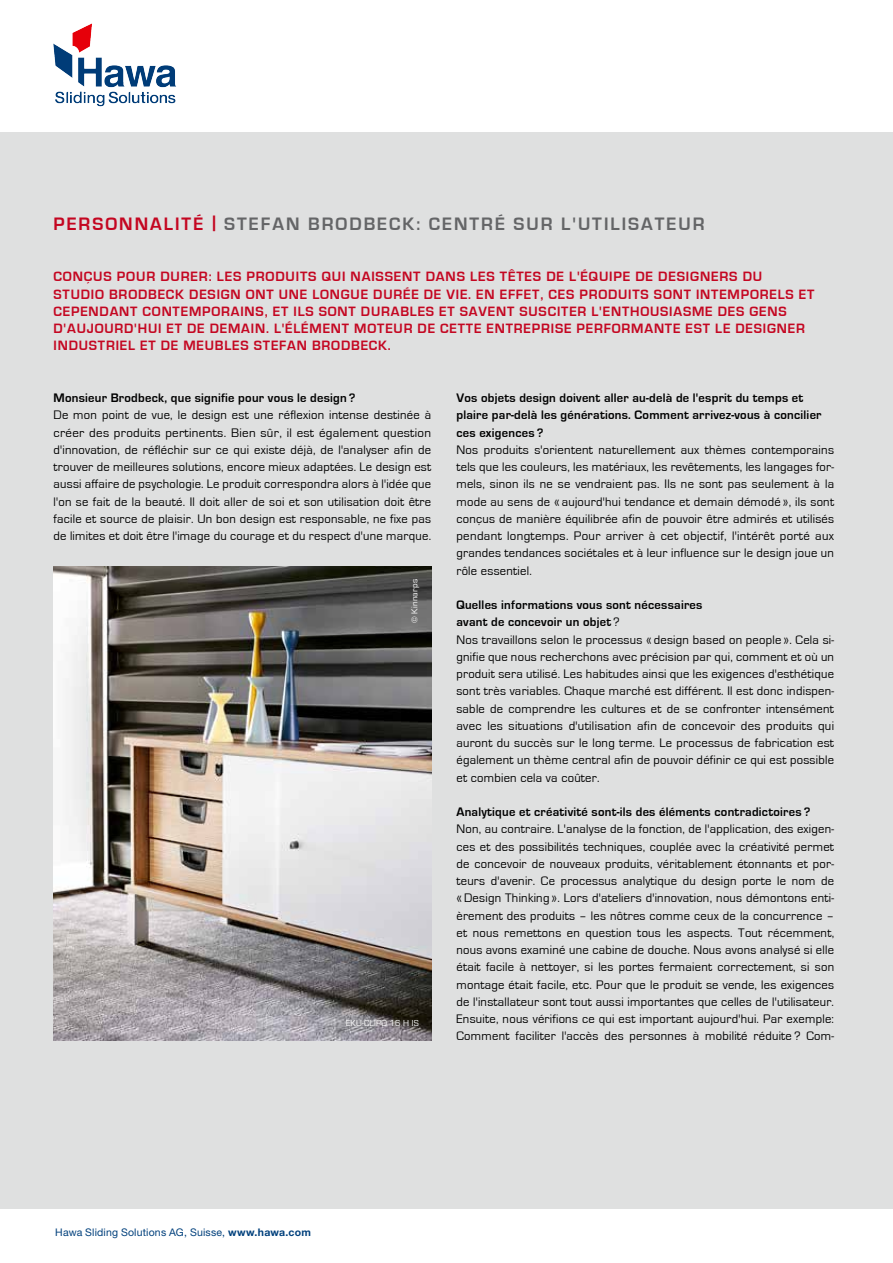
<style>
.page{position:relative;width:893px;height:1263px;background:#fff}
.page>*{position:absolute;margin:0;border:0;box-sizing:border-box;transform-origin:0 0}
.t1{font:700 18.6px "Eurostile";letter-spacing:.11em;color:#646567}
.t2{font:700 13.95px/17.2px "Eurostile";letter-spacing:.06em;color:#c40621}
.t3{font:12.75px/17.2px "Eurostile";letter-spacing:.02em;color:#000}
.t4{font:10.5px "Helvetica Neue LT Std";letter-spacing:.015em;color:#01407c}
.t5{font:9px "Eurostile";letter-spacing:.02em;color:#fff}
.t6{font:8.85px "Eurostile";letter-spacing:.02em;color:#fff}
.s1{color:#c40621}
.s2{font-weight:700}
</style>
<div class="page">
<div style="left:0;top:133px;width:893px;height:1076px;background:#dfe0e0"></div>
<img style="left:53px;top:23px;width:123px;height:84px">
<img style="left:54px;top:566px;width:377px;height:474px">
<p class="t1" style="left:54px;top:213px;width:652px"><span class="s1">PERSONNALITÉ |</span> STEFAN BRODBECK: CENTRÉ SUR L'UTILISATEUR</p>
<p class="t2" style="left:54px;top:268px;width:762px">CONÇUS POUR DURER: LES PRODUITS QUI NAISSENT DANS LES TÊTES DE L'ÉQUIPE DE DESIGNERS DU STUDIO BRODBECK DESIGN ONT UNE LONGUE DURÉE DE VIE. EN EFFET, CES PRODUITS SONT INTEMPORELS ET CEPENDANT CONTEMPORAINS, ET ILS SONT DURABLES ET SAVENT SUSCITER L'ENTHOUSIASME DES GENS D'AUJOURD'HUI ET DE DEMAIN. L'ÉLÉMENT MOTEUR DE CETTE ENTREPRISE PERFORMANTE EST LE DESIGNER INDUSTRIEL ET DE MEUBLES STEFAN BRODBECK.</p>
<p class="t3" style="left:54px;top:389px;width:379px"><span class="s2">Monsieur Brodbeck, que signifie pour vous le design ?<br></span>De mon point de vue, le design est une réflexion intense destinée à créer des produits pertinents. Bien sûr, il est également question d'innovation, de réfléchir sur ce qui existe déjà, de l'analyser afin de trouver de meilleures solutions, encore mieux adaptées. Le design est aussi affaire de psychologie. Le produit correspondra alors à l'idée que l'on se fait de la beauté. Il doit aller de soi et son utilisation doit être facile et source de plaisir. Un bon design est responsable, ne fixe pas de limites et doit être l'image du courage et du respect d'une marque.</p>
<p class="t3" style="left:456px;top:389px;width:379px"><span class="s2">Vos objets design doivent aller au-delà de l'esprit du temps et plaire par-delà les générations. Comment arrivez-vous à concilier ces exigences ?<br></span>Nos produits s'orientent naturellement aux thèmes contemporains tels que les couleurs, les matériaux, les revêtements, les langages for&shy;mels, sinon ils ne se vendraient pas. Ils ne sont pas seulement à la mode au sens de « aujourd'hui tendance et demain démodé », ils sont conçus de manière équilibrée afin de pouvoir être admirés et utilisés pendant longtemps. Pour arriver à cet objectif, l'intérêt porté aux grandes tendances sociétales et à leur influence sur le design joue un rôle essentiel.</p>
<p class="t3" style="left:456px;top:596px;width:379px"><span class="s2">Quelles informations vous sont nécessaires<br>avant de concevoir un objet</span> ?<br>Nos travaillons selon le processus « design based on people ». Cela si&shy;gnifie que nous recherchons avec précision par qui, comment et où un produit sera utilisé. Les habitudes ainsi que les exigences d'esthétique sont très variables. Chaque marché est différent. Il est donc indispen&shy;sable de comprendre les cultures et de se confronter intensément avec les situations d'utilisation afin de concevoir des produits qui auront du succès sur le long terme. Le processus de fabrication est également un thème central afin de pouvoir définir ce qui est possible et combien cela va coûter.</p>
<p class="t3" style="left:456px;top:803px;width:379px"><span class="s2">Analytique et créativité sont-ils des éléments contradictoires ?<br></span>Non, au contraire. L'analyse de la fonction, de l'application, des exigen&shy;ces et des possibilités techniques, couplée avec la créativité permet de concevoir de nouveaux produits, véritablement étonnants et por&shy;teurs d'avenir. Ce processus analytique du design porte le nom de « Design Thinking ». Lors d'ateliers d'innovation, nous démontons enti&shy;èrement des produits – les nôtres comme ceux de la concurrence – et nous remettons en question tous les aspects. Tout récemment, nous avons examiné une cabine de douche. Nous avons analysé si elle était facile à nettoyer, si les portes fermaient correctement, si son montage était facile, etc. Pour que le produit se vende, les exigences de l'installateur sont tout aussi importantes que celles de l'utilisateur.<br>Ensuite, nous vérifions ce qui est important aujourd'hui. Par exemple:<br>Comment faciliter l'accès des personnes à mobilité réduite ? Com-</p>
<p class="t6" style="left:410px;top:623px;width:46px;rotate:-90deg">© Kinnarps</p>
<p class="t5" style="left:346px;top:1019px;width:74px">EKU-CLIPO 16 H IS</p>
<p class="t4" style="left:55px;top:1226px;width:257px">Hawa Sliding Solutions AG, Suisse, <span class="s2">www.hawa.com</span></p>
</div>
